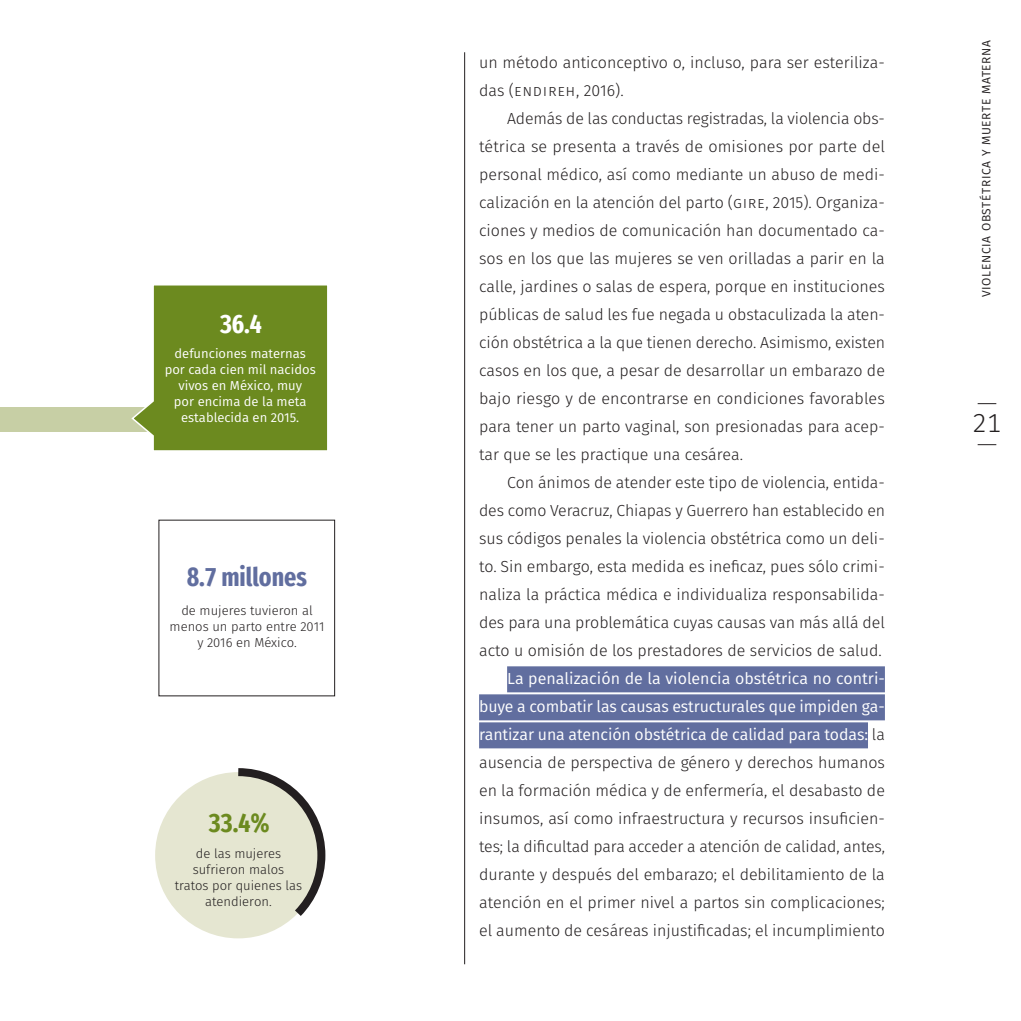
<style>
.page{position:relative;width:1021px;height:1021px;background:#fff}
.page>*{position:absolute;margin:0;border:0;box-sizing:border-box;transform-origin:0 0}
.t1{font:700 extra-condensed 26px "Fira Sans";color:#616e9f}
.t2{font:700 extra-condensed 26px "Fira Sans";color:#6c8a1f}
.t3{font:700 extra-condensed 26px "Fira Sans";color:#fff}
.t4{font:300 26px "Fira Sans";color:#231f20}
.t5{font:300 16px/28px "Fira Sans";color:#231f20;text-align:justify}
.t6{font:300 13px/16px "Fira Sans";color:#231f20;text-align:center}
.t7{font:13px/16px "Fira Sans";color:#fff;text-align:center}
.t8{font:12px "Fira Sans";letter-spacing:.055em;color:#231f20}
.s1{font-weight:400;color:#fff}
</style>
<div class="page">
<svg style="left:977px;top:403px;width:19px;height:1px"></svg>
<svg style="left:977px;top:444px;width:19px;height:1px"></svg>
<div style="left:0;top:407px;width:154px;height:24px;background:#c7cfa5"></div>
<svg style="left:130px;top:285px;width:198px;height:166px;background:#7c9738"></svg>
<div style="left:155px;top:772px;width:166px;height:166px;background:#e5e6d1;border-radius:50%"></div>
<svg style="left:230px;top:768px;width:96px;height:156px"></svg>
<hr style="left:464px;top:52px;width:1px;height:912px;background:#231f20">
<div style="left:507px;top:666px;width:377px;height:26px;background:#616e9f"></div>
<div style="left:479px;top:694px;width:405px;height:26px;background:#616e9f"></div>
<div style="left:479px;top:722px;width:389px;height:26px;background:#616e9f"></div>
<h1 class="t3" style="left:220px;top:308px;width:43px">36.4</h1>
<p class="t7" style="left:165px;top:345px;width:153px">defunciones maternas por cada cien mil nacidos vivos en México, muy<br>por encima de la meta establecida en 2015.</p>
<h1 class="t1" style="left:187px;top:562px;width:121px">8.7 millones</h1>
<p class="t6" style="left:170px;top:602px;width:156px">de mujeres tuvieron al menos un parto entre 2011 y 2016 en México.</p>
<h1 class="t2" style="left:209px;top:807px;width:62px">33.4%</h1>
<p class="t6" style="left:175px;top:845px;width:129px">de las mujeres sufrieron malos tratos por quienes las atendieron.</p>
<p class="t5" style="left:479px;top:48px;width:407px">un método anticonceptivo o, incluso, para ser esteriliza&shy;das (endireh, 2016).</p>
<p class="t5" style="left:479px;top:104px;width:407px;text-indent:28px">Además de las conductas registradas, la violencia obs&shy;tétrica se presenta a través de omisiones por parte del personal médico, así como mediante un abuso de medi&shy;calización en la atención del parto (gire, 2015). Organiza&shy;ciones y medios de comunicación han documentado ca&shy;sos en los que las mujeres se ven orilladas a parir en la calle, jardines o salas de espera, porque en instituciones públicas de salud les fue negada u obstaculizada la aten&shy;ción obstétrica a la que tienen derecho. Asimismo, existen casos en los que, a pesar de desarrollar un embarazo de bajo riesgo y de encontrarse en condiciones favorables para tener un parto vaginal, son presionadas para acep&shy;tar que se les practique una cesárea.</p>
<p class="t5" style="left:479px;top:468px;width:407px;text-indent:28px">Con ánimos de atender este tipo de violencia, entida&shy;des como Veracruz, Chiapas y Guerrero han establecido en sus códigos penales la violencia obstétrica como un deli&shy;to. Sin embargo, esta medida es ineficaz, pues sólo crimi&shy;naliza la práctica médica e individualiza responsabilida&shy;des para una problemática cuyas causas van más allá del acto u omisión de los prestadores de servicios de salud.</p>
<p class="t5" style="left:479px;top:664px;width:407px;text-indent:28px"><span class="s1">La penalización de la violencia obstétrica no contri&shy;buye a combatir las causas estructurales que impiden ga&shy;rantizar una atención obstétrica de calidad para todas:</span> la ausencia de perspectiva de género y derechos humanos en la formación médica y de enfermería, el desabasto de insumos, así como infraestructura y recursos insuficien&shy;tes; la dificultad para acceder a atención de calidad, antes, durante y después del embarazo; el debilitamiento de la atención en el primer nivel a partos sin complicaciones; el aumento de cesáreas injustificadas; el incumplimiento</p>
<p class="t8" style="left:977px;top:297px;width:258px;rotate:-90deg">VIOLENCIA OBSTÉTRICA Y MUERTE MATERNA</p>
<h1 class="t4" style="left:972px;top:404px;width:30px">21</h1>
</div>
